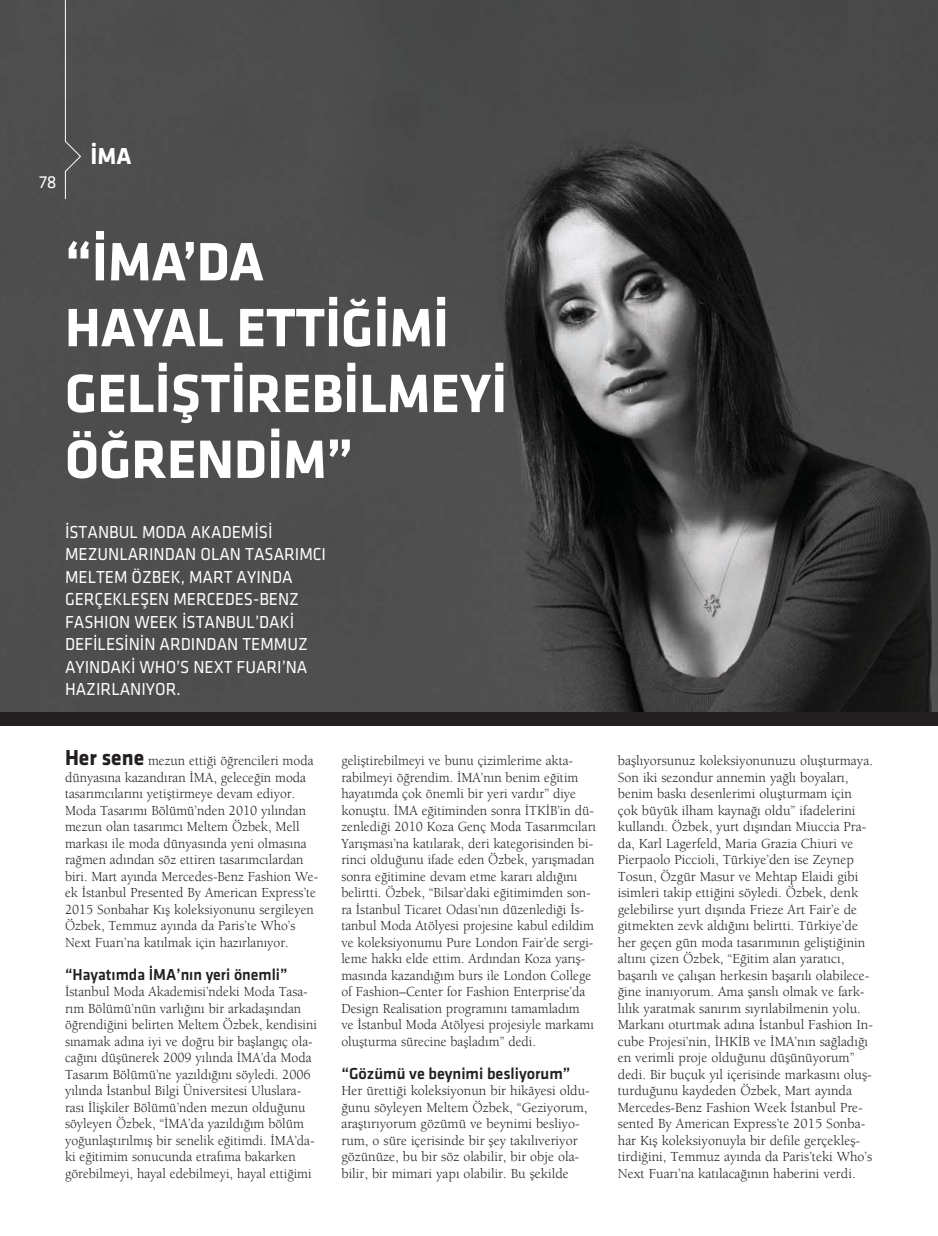
<style>
.page{position:relative;width:938px;height:1236px;background:#fff}
.page>*{position:absolute;margin:0;border:0;box-sizing:border-box;transform-origin:0 0}
.t1{font:700 55.95px/65.8px "Klavika";color:#fff}
.t2{font:700 24px "Klavika";color:#fff}
.t3{font:18px/22.5px "Klavika";color:#fff;scale:.94 1}
.t4{font:18px "Klavika";color:#fff}
.t5{font:500 16.5px "Klavika";color:#231f20;scale:.96 1}
.t6{font:500 16.5px "Klavika";color:#231f20}
.t7{font:14.25px/16.5px "Berkeley Book Tr";color:#231f20;scale:.96 1}
.t8{font:14.25px/16.5px "Berkeley Book Tr";color:#231f20}
.s1{font-family:"Klavika";font-weight:700;font-size:22.5px}
</style>
<div class="page">
<img style="left:0;top:0;width:938px;height:712px">
<svg style="left:65px;top:0;width:16px;height:200px;background:#585858"></svg>
<div style="left:0;top:712px;width:938px;height:13px;background:#231f20"></div>
<p class="t4" style="left:39px;top:176px;width:19px">78</p>
<h2 class="t2" style="left:91px;top:147px;width:42px">İMA</h2>
<h1 class="t1" style="left:65px;top:234px;width:444px">“İMA’DA<br>HAYAL ETTİĞİMİ<br>GELİŞTİREBİLMEYİ<br>ÖĞRENDİM”</h1>
<p class="t3" style="left:65px;top:522px;width:279px">İSTANBUL MODA AKADEMİSİ<br>MEZUNLARINDAN OLAN TASARIMCI<br>MELTEM ÖZBEK, MART AYINDA<br>GERÇEKLEŞEN MERCEDES-BENZ<br>FASHION WEEK İSTANBUL’DAKİ<br>DEFİLESİNİN ARDINDAN TEMMUZ<br>AYINDAKİ WHO’S NEXT FUARI’NA<br>HAZIRLANIYOR.</p>
<p class="t7" style="left:65px;top:753px;width:265px"><span class="s1">Her sene</span> mezun ettiği öğrencileri moda dünyasına kazandıran İMA, geleceğin moda tasarımcılarını yetiştirmeye devam ediyor.<br>Moda Tasarımı Bölümü’nden 2010 yılından mezun olan tasarımcı Meltem Özbek, Mell markası ile moda dünyasında yeni olmasına rağmen adından söz ettiren tasarımcılardan biri. Mart ayında Mercedes-Benz Fashion We&shy;ek İstanbul Presented By American Express’te 2015 Sonbahar Kış koleksiyonunu sergileyen Özbek, Temmuz ayında da Paris’te Who’s Next Fuarı’na katılmak için hazırlanıyor.</p>
<p class="t5" style="left:65px;top:967px;width:233px">“Hayatımda İMA’nın yeri önemli”</p>
<p class="t7" style="left:65px;top:984px;width:264px">İstanbul Moda Akademisi’ndeki Moda Tasa&shy;rım Bölümü’nün varlığını bir arkadaşından öğrendiğini belirten Meltem Özbek, kendisini sınamak adına iyi ve doğru bir başlangıç ola&shy;cağını düşünerek 2009 yılında İMA’da Moda Tasarım Bölümü’ne yazıldığını söyledi. 2006 yılında İstanbul Bilgi Üniversitesi Uluslara&shy;rası İlişkiler Bölümü’nden mezun olduğunu söyleyen Özbek, “İMA’da yazıldığım bölüm yoğunlaştırılmış bir senelik eğitimdi. İMA’da&shy;ki eğitimim sonucunda etrafıma bakarken görebilmeyi, hayal edebilmeyi, hayal ettiğimi</p>
<p class="t7" style="left:341px;top:753px;width:267px">geliştirebilmeyi ve bunu çizimlerime akta&shy;rabilmeyi öğrendim. İMA’nın benim eğitim hayatımda çok önemli bir yeri vardır” diye konuştu. İMA eğitiminden sonra İTKİB’in dü&shy;zenlediği 2010 Koza Genç Moda Tasarımcıları Yarışması’na katılarak, deri kategorisinden bi&shy;rinci olduğunu ifade eden Özbek, yarışmadan sonra eğitimine devam etme kararı aldığını belirtti. Özbek, “Bilsar’daki eğitimimden son&shy;ra İstanbul Ticaret Odası’nın düzenlediği İs&shy;tanbul Moda Atölyesi projesine kabul edildim ve koleksiyonumu Pure London Fair’de sergi&shy;leme hakkı elde ettim. Ardından Koza yarış&shy;masında kazandığım burs ile London College of Fashion–Center for Fashion Enterprise’da Design Realisation programını tamamladım<br>ve İstanbul Moda Atölyesi projesiyle markamı oluşturma sürecine başladım” dedi.</p>
<p class="t6" style="left:341px;top:1066px;width:231px">“Gözümü ve beynimi besliyorum”</p>
<p class="t8" style="left:341px;top:1083px;width:250px">Her ürettiği koleksiyonun bir hikâyesi oldu&shy;ğunu söyleyen Meltem Özbek, “Geziyorum, araştırıyorum gözümü ve beynimi besliyo&shy;rum, o süre içerisinde bir şey takılıveriyor gözünüze, bu bir söz olabilir, bir obje ola&shy;bilir, bir mimari yapı olabilir. Bu şekilde</p>
<p class="t8" style="left:618px;top:753px;width:257px">başlıyorsunuz koleksiyonunuzu oluşturmaya.<br>Son iki sezondur annemin yağlı boyaları, benim baskı desenlerimi oluşturmam için çok büyük ilham kaynağı oldu” ifadelerini kullandı. Özbek, yurt dışından Miuccia Pra&shy;da, Karl Lagerfeld, Maria Grazia Chiuri ve Pierpaolo Piccioli, Türkiye’den ise Zeynep Tosun, Özgür Masur ve Mehtap Elaidi gibi isimleri takip ettiğini söyledi. Özbek, denk gelebilirse yurt dışında Frieze Art Fair’e de gitmekten zevk aldığını belirtti. Türkiye’de her geçen gün moda tasarımının geliştiğinin altını çizen Özbek, “Eğitim alan yaratıcı, başarılı ve çalışan herkesin başarılı olabilece&shy;ğine inanıyorum. Ama şanslı olmak ve fark&shy;lılık yaratmak sanırım sıyrılabilmenin yolu.<br>Markanı oturtmak adına İstanbul Fashion In&shy;cube Projesi’nin, İHKİB ve İMA’nın sağladığı en verimli proje olduğunu düşünüyorum” dedi. Bir buçuk yıl içerisinde markasını oluş&shy;turduğunu kaydeden Özbek, Mart ayında Mercedes-Benz Fashion Week İstanbul Pre&shy;sented By American Express’te 2015 Sonba&shy;har Kış koleksiyonuyla bir defile gerçekleş&shy;tirdiğini, Temmuz ayında da Paris’teki Who’s Next Fuarı’na katılacağının haberini verdi.</p>
</div>
